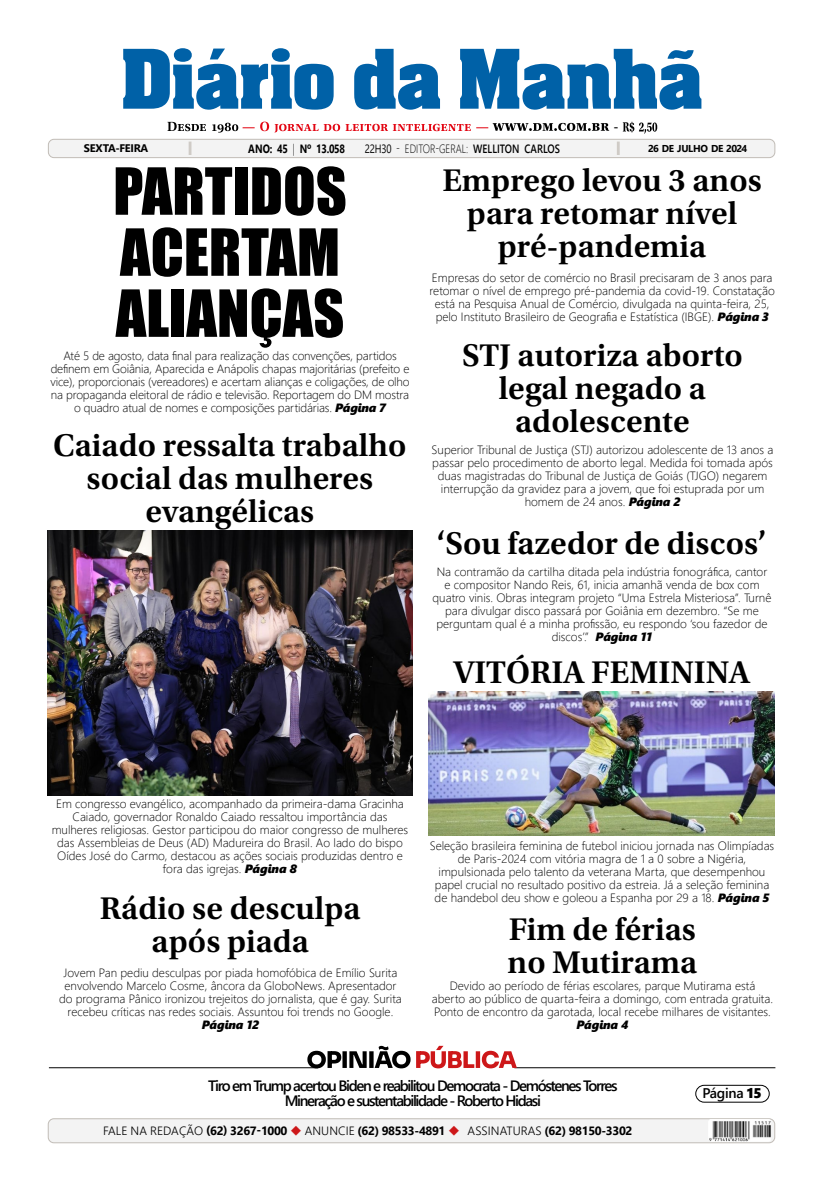
<style>
.page{position:relative;width:823px;height:1191px;background:#fff}
.page>*{position:absolute;margin:0;border:0;box-sizing:border-box;transform-origin:0 0}
.t1{font:60px/61px "Impact";color:#000;text-align:justify}
.t2{font:600 33px/33px "Utopia Std";color:#000;text-align:center}
.t3{font:600 15px/15px "Segoe UI";letter-spacing:-.09em;color:#000;text-align:center}
.t4{font:600 14px "Segoe UI";letter-spacing:-.02em;color:#000}
.t5{font:600 14px "Utopia Std";color:#000}
.t6{font:300 12px/13px "Segoe UI";color:#000;text-align:center}
.t7{font:700 12px "Segoe UI";letter-spacing:-.03em;color:#000}
.t8{font:300 12px "Segoe UI";color:#000;scale:.8 1}
.t9{font:700 12px "Segoe UI";letter-spacing:-.03em;color:#000;scale:.8 1}
.t10{font:italic 12px "Segoe UI Black";color:#000}
.t11{font:700 11px "Segoe UI";letter-spacing:-.025em;color:#000}
.t12{font:700 10px "Segoe UI";letter-spacing:-.035em;color:#000}
.s1{font-weight:300}
.s2{font-weight:400}
.s3{font-weight:600}
.s4{font-family:"Segoe UI Black";font-weight:400;font-style:italic}
.s5{font-family:"Segoe UI Black";font-weight:400}
.s6{color:#cd1719}
</style>
<div class="page">
<div style="left:48px;top:1118px;width:726px;height:24px;background:#f3f3f3;border-radius:6px"></div>
<div style="left:48px;top:1118px;width:726px;height:24px;border:1px solid #c1bcb6;border-radius:6px"></div>
<img style="left:708px;top:1119px;width:62px;height:22px">
<hr style="left:514px;top:1067px;width:261px;height:1px;background:#000">
<hr style="left:49px;top:1067px;width:269px;height:1px;background:#000">
<svg style="left:416px;top:1045px;width:100px;height:23px"></svg>
<svg style="left:307px;top:1045px;width:103px;height:23px"></svg>
<div style="left:694px;top:1084px;width:75px;height:18px;border:1px solid #000;border-radius:8px"></div>
<svg style="left:123px;top:48px;width:578px;height:62px"></svg>
<div style="left:48px;top:139px;width:726px;height:19px;background:#f3f3f3;border-radius:6px"></div>
<div style="left:48px;top:139px;width:726px;height:19px;border:1px solid #c1bcb6;border-radius:6px"></div>
<svg style="left:188px;top:142px;width:3px;height:13px"></svg>
<svg style="left:617px;top:142px;width:2px;height:13px"></svg>
<svg style="left:167px;top:122px;width:441px;height:11px"></svg>
<svg style="left:622px;top:122px;width:34px;height:12px"></svg>
<img style="left:48px;top:530px;width:364px;height:265px">
<img style="left:428px;top:692px;width:346px;height:143px">
<p class="t5" style="left:613px;top:119px;width:7px">-</p>
<p class="t11" style="left:84px;top:138px;width:66px">SEXTA-FEIRA</p>
<p class="t9" style="left:248px;top:137px;width:122px">ANO: 45 <span class="s1">|</span> Nº 13.058</p>
<p class="t8" style="left:364px;top:137px;width:245px"><span class="s2">22H30</span> - EDITOR-GERAL: <span class="s3">WELLITON CARLOS</span></p>
<p class="t12" style="left:647px;top:139px;width:101px">26 DE JULHO DE 2024</p>
<h1 class="t1" style="left:113px;top:159px;width:235px">PARTIDOS ACERTAM ALIANÇAS</h1>
<h2 class="t2" style="left:442px;top:164px;width:321px">Emprego levou 3 anos para retomar nível pré-pandemia</h2>
<p class="t6" style="left:429px;top:270px;width:347px">Empresas do setor de comércio no Brasil precisaram de 3 anos para retomar o nível de emprego pré-pandemia da covid-19. Constatação está na Pesquisa Anual de Comércio, divulgada na quinta-feira, 25, pelo Instituto Brasileiro de Geografia e Estatística (IBGE). <span class="s4">Página 3</span></p>
<h2 class="t2" style="left:461px;top:339px;width:282px">STJ autoriza aborto legal negado a adolescente</h2>
<p class="t6" style="left:431px;top:442px;width:343px">Superior Tribunal de Justiça (STJ) autorizou adolescente de 13 anos a passar pelo procedimento de aborto legal. Medida foi tomada após duas magistradas do Tribunal de Justiça de Goiás (TJGO) negarem interrupção da gravidez para a jovem, que foi estuprada por um homem de 24 anos. <span class="s4">Página 2</span></p>
<p class="t6" style="left:50px;top:348px;width:360px">Até 5 de agosto, data final para realização das convenções, partidos definem em Goiânia, Aparecida e Anápolis chapas majoritárias (prefeito e vice), proporcionais (vereadores) e acertam alianças e coligações, de olho na propaganda eleitoral de rádio e televisão. Reportagem do DM mostra o quadro atual de nomes e composições partidárias. <span class="s4">Página 7</span></p>
<h2 class="t2" style="left:53px;top:429px;width:354px">Caiado ressalta trabalho social das mulheres evangélicas</h2>
<h2 class="t2" style="left:437px;top:527px;width:331px">‘Sou fazedor de discos’</h2>
<p class="t6" style="left:432px;top:564px;width:340px">Na contramão da cartilha ditada pela indústria fonográfica, cantor e compositor Nando Reis, 61, inicia amanhã venda de box com quatro vinis. Obras integram projeto “Uma Estrela Misteriosa”. Turnê para divulgar disco passará por Goiânia em dezembro. “Se me perguntam qual é a minha profissão, eu respondo ‘sou fazedor de discos’.” <span class="s4">Página 11</span></p>
<h2 class="t2" style="left:453px;top:656px;width:298px">VITÓRIA FEMININA</h2>
<p class="t6" style="left:52px;top:796px;width:358px">Em congresso evangélico, acompanhado da primeira-dama Gracinha Caiado, governador Ronaldo Caiado ressaltou importância das mulheres religiosas. Gestor participou do maior congresso de mulheres das Assembleias de Deus (AD) Madureira do Brasil. Ao lado do bispo Oídes José do Carmo, destacou as ações sociais produzidas dentro e fora das igrejas. <span class="s4">Página 8</span></p>
<h2 class="t2" style="left:100px;top:891px;width:262px">Rádio se desculpa após piada</h2>
<p class="t6" style="left:59px;top:964px;width:344px">Jovem Pan pediu desculpas por piada homofóbica de Emílio Surita envolvendo Marcelo Cosme, âncora da GloboNews. Apresentador do programa Pânico ironizou trejeitos do jornalista, que é gay. Surita recebeu críticas nas redes sociais. Assuntou foi trends no Google.</p>
<p class="t10" style="left:201px;top:1015px;width:59px">Página 12</p>
<p class="t6" style="left:429px;top:837px;width:346px">Seleção brasileira feminina de futebol iniciou jornada nas Olimpíadas de Paris-2024 com vitória magra de 1 a 0 sobre a Nigéria, impulsionada pelo talento da veterana Marta, que desempenhou papel crucial no resultado positivo da estreia. Já a seleção feminina de handebol deu show e goleou a Espanha por 29 a 18. <span class="s4">Página 5</span></p>
<h2 class="t2" style="left:507px;top:912px;width:191px;text-align:left">Fim de férias no Mutirama</h2>
<p class="t6" style="left:431px;top:977px;width:342px">Devido ao período de férias escolares, parque Mutirama está aberto ao público de quarta-feira a domingo, com entrada gratuita.<br>Ponto de encontro da garotada, local recebe milhares de visitantes.</p>
<p class="t10" style="left:576px;top:1015px;width:54px">Página 4</p>
<p class="t3" style="left:208px;top:1077px;width:410px">Tiro em Trump acertou Biden e reabilitou Democrata - Demóstenes Torres<br>Mineração e sustentabilidade - Roberto Hidasi</p>
<p class="t4" style="left:702px;top:1079px;width:61px">Página <span class="s5">15</span></p>
<p class="t7" style="left:103px;top:1119px;width:530px"><span class="s1">FALE NA REDAÇÃO</span> (62) 3267-1000 <span class="s6">◆</span> <span class="s1">ANUNCIE</span> (62) 98533-4891 <span class="s6">◆</span> <span class="s1">ASSINATURAS</span> (62) 98150-3302</p>
</div>
